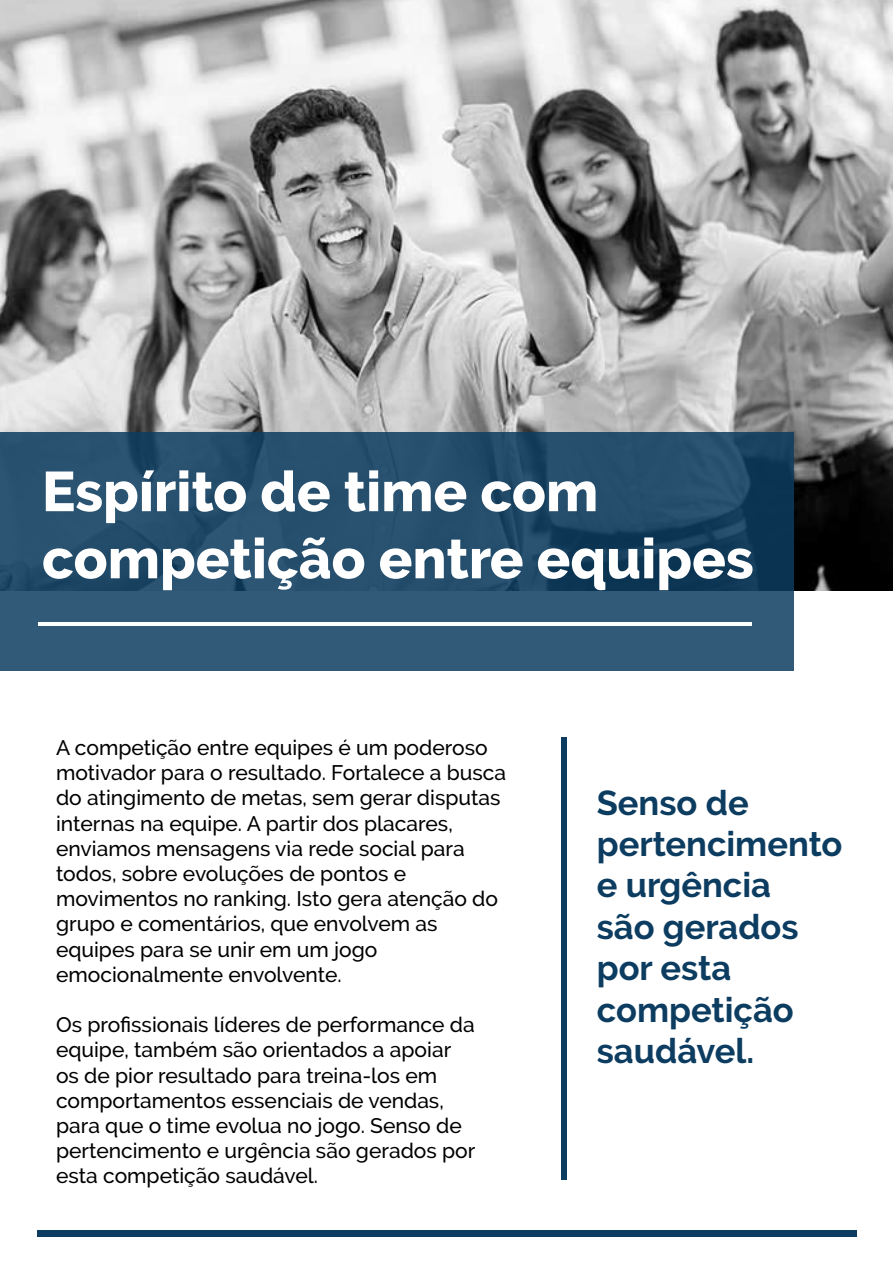
<style>
.page{position:relative;width:893px;height:1263px;background:#fff}
.page>*{position:absolute;margin:0;border:0;box-sizing:border-box;transform-origin:0 0}
.t1{font:800 55.95px/67.1px "Raleway";color:#fff}
.t2{font:700 34.5px/41.4px "Raleway";color:#0c3c60}
.t3{font:500 21px/25.2px "Raleway";color:#000}
</style>
<div class="page">
<img style="left:0;top:0;width:893px;height:590px">
<svg style="left:0;top:432px;width:794px;height:238px;background:#274f6e"></svg>
<hr style="left:38px;top:622px;width:713px;height:3px;background:#fff">
<div style="left:561px;top:737px;width:6px;height:442px;background:#0c3c60"></div>
<div style="left:37px;top:1230px;width:820px;height:6px;background:#0c3c60"></div>
<h1 class="t1" style="left:42px;top:458px;width:713px">Espírito de time com competição entre equipes</h1>
<p class="t3" style="left:56px;top:735px;width:452px">A competição entre equipes é um poderoso motivador para o resultado. Fortalece a busca do atingimento de metas, sem gerar disputas internas na equipe. A partir dos placares, enviamos mensagens via rede social para todos, sobre evoluções de pontos e movimentos no ranking. Isto gera atenção do grupo e comentários, que envolvem as equipes para se unir em um jogo emocionalmente envolvente.</p>
<p class="t3" style="left:56px;top:1012px;width:421px">Os profissionais líderes de performance da equipe, também são orientados a apoiar os de pior resultado para treina-los em comportamentos essenciais de vendas, para que o time evolua no jogo. Senso de pertencimento e urgência são gerados por esta competição saudável.</p>
<h2 class="t2" style="left:597px;top:782px;width:247px">Senso de pertencimento e urgência<br>são gerados por esta competição saudável.</h2>
</div>
